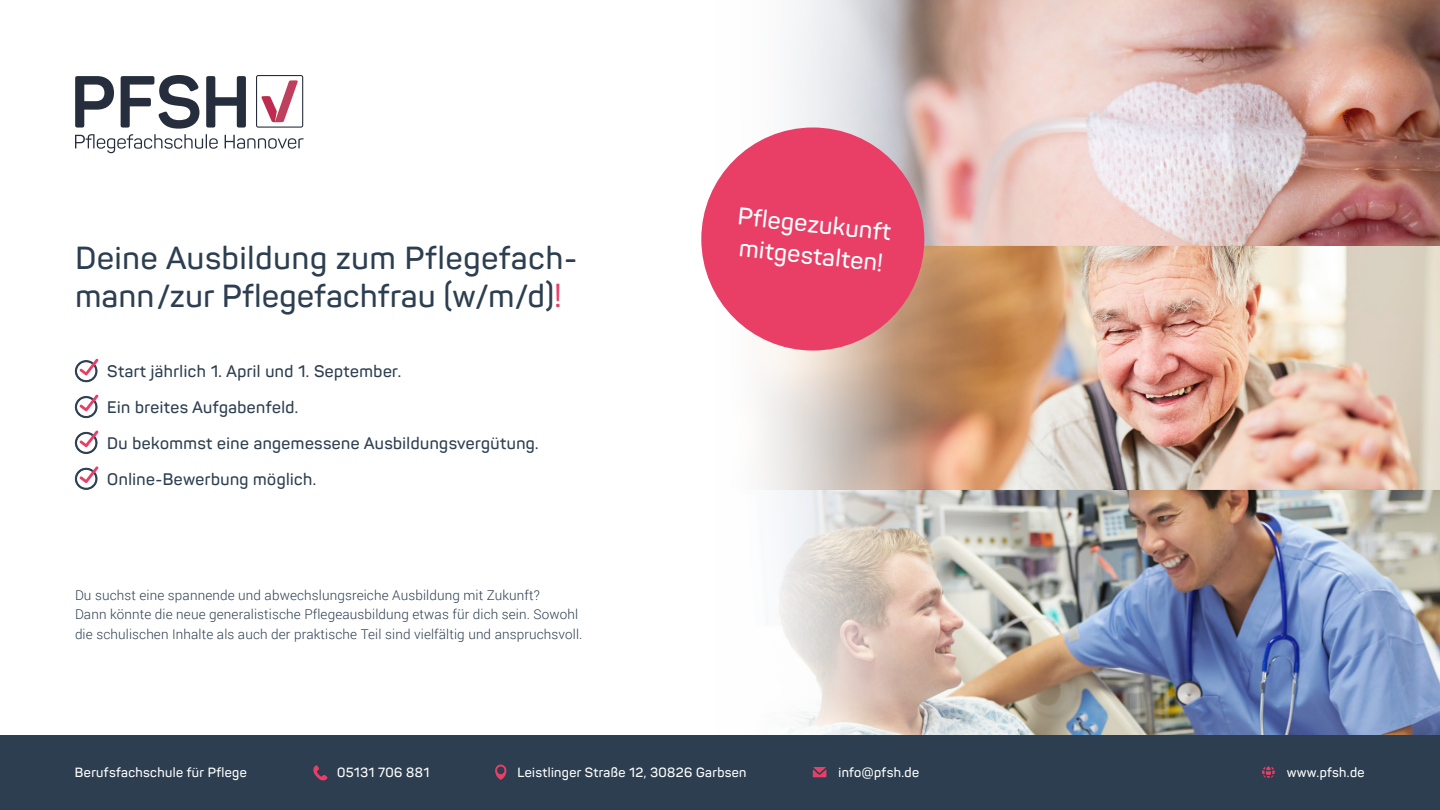
<style>
.page{position:relative;width:1440px;height:810px;background:#fff}
.page>*{position:absolute;margin:0;border:0;box-sizing:border-box;transform-origin:0 0}
.t1{font:600 31.5px/37.8px "Panton";letter-spacing:.03em;color:#2c3e50}
.t2{font:600 24px/31.5px "Panton";color:#fff}
.t3{font:600 16.5px/35.8px "Panton";letter-spacing:.03em;color:#2c3e50}
.t4{font:300 13.5px/19.5px "Roboto";letter-spacing:.01em;color:#2c3e50}
.t5{font:600 13.2px "Panton";letter-spacing:.03em;color:#fff}
.s1{color:#e93f67}
</style>
<div class="page">
<img style="left:996px;top:1px;width:444px;height:734px">
<img style="left:713px;top:0;width:283px;height:735px">
<div style="left:701px;top:128px;width:223px;height:223px;background:#e93f67;border-radius:50%"></div>
<svg style="left:75px;top:75px;width:229px;height:78px"></svg>
<svg style="left:75px;top:359px;width:24px;height:23px"></svg>
<svg style="left:75px;top:395px;width:24px;height:23px"></svg>
<svg style="left:75px;top:466px;width:24px;height:24px"></svg>
<div style="left:0;top:735px;width:1440px;height:75px;background:#2c3e50"></div>
<svg style="left:313px;top:765px;width:15px;height:15px"></svg>
<svg style="left:813px;top:767px;width:13px;height:10px"></svg>
<svg style="left:495px;top:765px;width:11px;height:15px"></svg>
<svg style="left:1262px;top:766px;width:13px;height:12px"></svg>
<svg style="left:75px;top:430px;width:24px;height:24px"></svg>
<h1 class="t1" style="left:75px;top:239px;width:503px">Deine Ausbildung zum Pflegefach&shy;mann/zur Pflegefachfrau (w/m/d)<span class="s1">!</span></h1>
<p class="t3" style="left:107px;top:354px;width:295px">Start jährlich 1. April und 1. September.<br>Ein breites Aufgabenfeld.</p>
<p class="t3" style="left:107px;top:425px;width:433px">Du bekommst eine angemessene Ausbildungsvergütung.</p>
<p class="t3" style="left:107px;top:461px;width:211px">Online-Bewerbung möglich.</p>
<p class="t4" style="left:75px;top:585px;width:509px">Du suchst eine spannende und abwechslungsreiche Ausbildung mit Zukunft?<br>Dann könnte die neue generalistische Pflegeausbildung etwas für dich sein. Sowohl die schulischen Inhalte als auch der praktische Teil sind vielfältig und anspruchsvoll.</p>
<h2 class="t2" style="left:740px;top:200px;width:155px;rotate:6deg">Pflegezukunft mitgestalten!</h2>
<p class="t5" style="left:75px;top:764px;width:173px">Berufsfachschule für Pflege</p>
<p class="t5" style="left:337px;top:764px;width:94px">05131 706 881</p>
<p class="t5" style="left:518px;top:764px;width:231px">Leistlinger Straße 12, 30826 Garbsen</p>
<p class="t5" style="left:838px;top:764px;width:82px">info@pfsh.de</p>
<p class="t5" style="left:1287px;top:764px;width:79px">www.pfsh.de</p>
</div>
